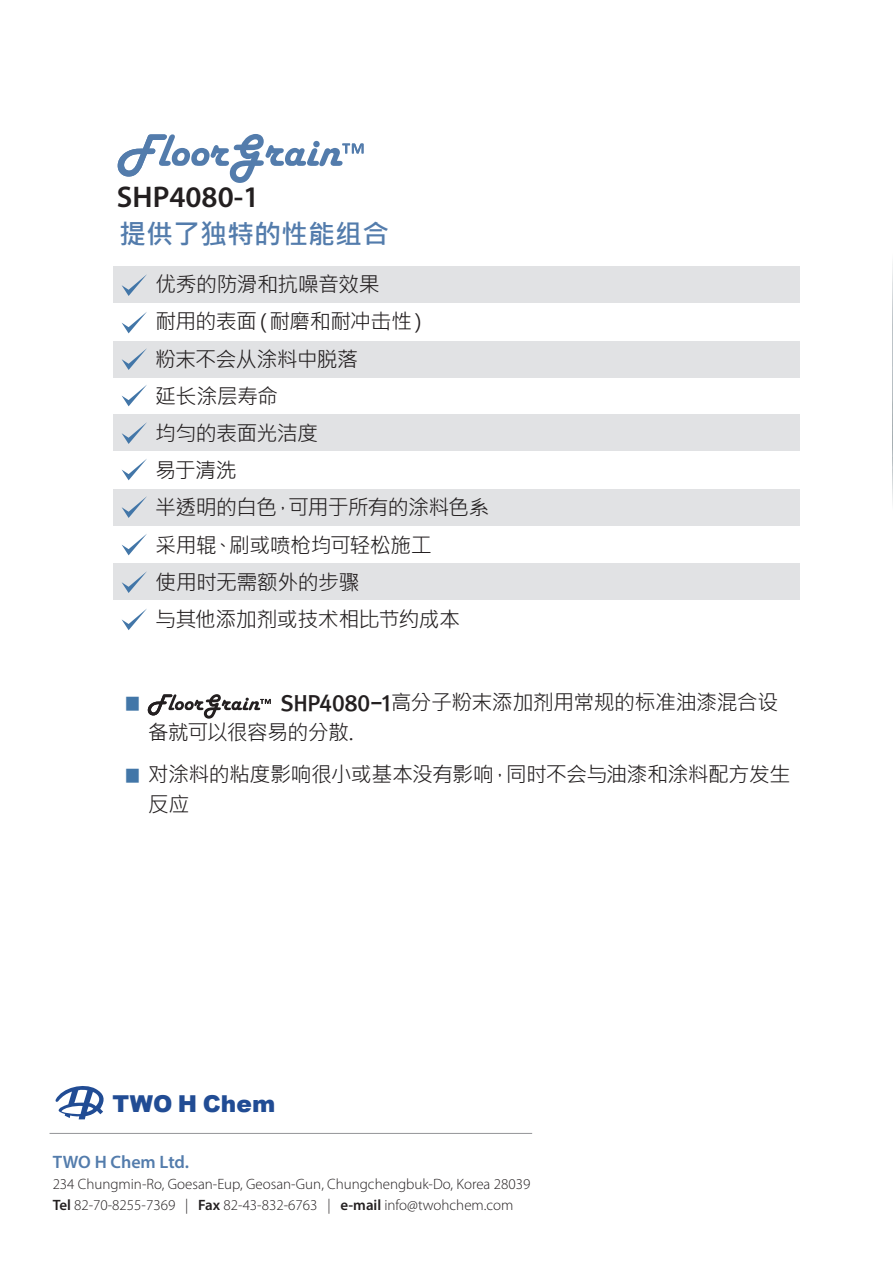
<style>
.page{position:relative;width:893px;height:1263px;background:#fff}
.page>*{position:absolute;margin:0;border:0;box-sizing:border-box;transform-origin:0 0}
.t1{font:600 30px "Myriad Pro";color:#231f20}
.t2{font:700 27px "Microsoft Jheng Hei";color:#537cac}
.t3{font:900 23.25px "Arial";color:#214c94}
.t4{font:21px/37.2px "Microsoft Jheng Hei";letter-spacing:-.03em;color:#231f20}
.t5{font:21px "Rix M Go PB";color:#4276a8}
.t6{font:600 18px "Myriad Pro";letter-spacing:-.005em;color:#537cac}
.t7{font:300 15px/21px "Myriad Pro";color:#231f20}
.s1{font-family:"Rix M Go PEB"}
.s2{font-family:"Rix M Go PB";color:#4276a8}
.s3{font-weight:600}
</style>
<div class="page">
<div style="left:113px;top:563px;width:686px;height:37px;background:#e1e2e4"></div>
<div style="left:113px;top:489px;width:686px;height:37px;background:#e1e2e4"></div>
<div style="left:113px;top:414px;width:686px;height:37px;background:#e1e2e4"></div>
<div style="left:113px;top:341px;width:686px;height:36px;background:#e1e2e4"></div>
<div style="left:113px;top:266px;width:686px;height:36px;background:#e1e2e4"></div>
<img style="left:892px;top:262px;width:1px;height:242px">
<hr style="left:50px;top:1133px;width:482px;height:1px;background:#939598">
<svg style="left:55px;top:1086px;width:49px;height:34px"></svg>
<svg style="left:148px;top:694px;width:123px;height:25px"></svg>
<svg style="left:122px;top:274px;width:25px;height:22px"></svg>
<svg style="left:122px;top:312px;width:25px;height:21px"></svg>
<svg style="left:122px;top:348px;width:25px;height:22px"></svg>
<svg style="left:122px;top:385px;width:25px;height:21px"></svg>
<svg style="left:122px;top:422px;width:25px;height:22px"></svg>
<svg style="left:122px;top:459px;width:25px;height:21px"></svg>
<svg style="left:122px;top:496px;width:25px;height:22px"></svg>
<svg style="left:122px;top:534px;width:25px;height:21px"></svg>
<svg style="left:122px;top:571px;width:25px;height:22px"></svg>
<svg style="left:122px;top:608px;width:25px;height:22px"></svg>
<svg style="left:118px;top:134px;width:246px;height:49px"></svg>
<h1 class="t1" style="left:117px;top:178px;width:144px">SHP4080-1</h1>
<p class="t2" style="left:119px;top:217px;width:272px">提供了独特的性能组合</p>
<p class="t4" style="left:155px;top:266px;width:336px">优秀的防滑和抗噪音效果<br>耐用的表面（耐磨和耐冲击性）<br>粉末不会从涂料中脱落<br>延长涂层寿命<br>均匀的表面光洁度<br>易于清洗<br>半透明的白色，可用于所有的涂料色系采用辊、刷或喷枪均可轻松施工<br>使用时无需额外的步骤<br>与其他添加剂或技术相比节约成本</p>
<p class="t5" style="left:123px;top:693px;width:20px">◼</p>
<p class="t4" style="left:148px;top:688px;width:632px;line-height:30px;text-indent:133px"><span class="s1">SHP4080-1</span>高分子粉末添加剂用常规的标准油漆混合设备就可以很容易的分散.</p>
<p class="t4" style="left:148px;top:760px;width:644px;line-height:30px;text-indent:-24px"><span class="s2">◼</span> 对涂料的粘度影响很小或基本没有影响，同时不会与油漆和涂料配方发生反应</p>
<p class="t3" style="left:112px;top:1087px;width:164px">TWO H Chem</p>
<p class="t6" style="left:53px;top:1151px;width:138px">TWO H Chem Ltd.</p>
<p class="t7" style="left:53px;top:1173px;width:479px">234 Chungmin-Ro, Goesan-Eup, Geosan-Gun, Chungchengbuk-Do, Korea 28039<br><span class="s3">Tel</span> 82-70-8255-7369 | <span class="s3">Fax</span> 82-43-832-6763 | <span class="s3">e-mail</span> info@twohchem.com</p>
</div>
